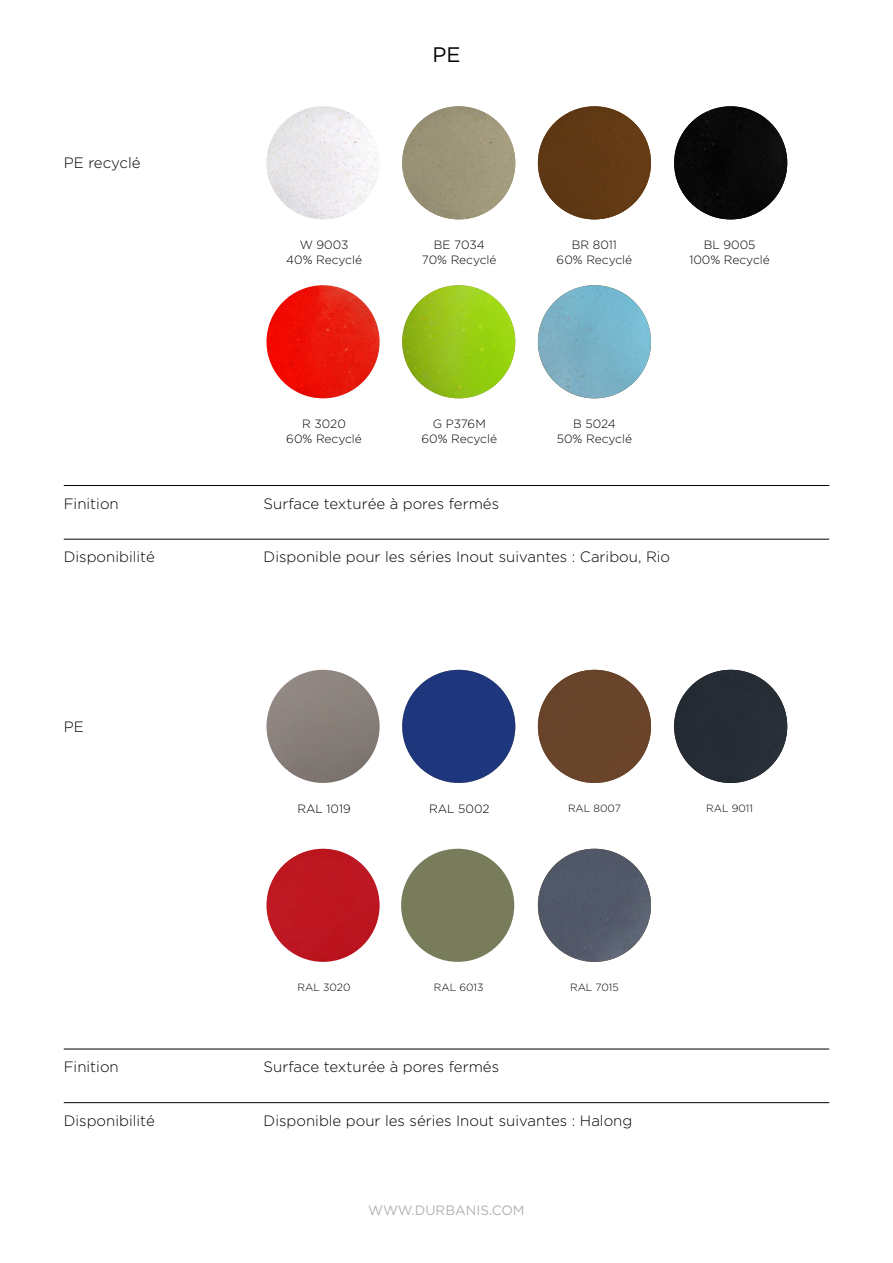
<style>
.page{position:relative;width:893px;height:1263px;background:#fff}
.page>*{position:absolute;margin:0;border:0;box-sizing:border-box;transform-origin:0 0}
.t1{font:21px "Gotham";color:#000}
.t2{font:300 15px "Gotham";color:#000}
.t3{font:13.5px "Gotham";color:#b3b2b2}
.text{font:300 12px "Gotham";color:#000}
.text-2{font:300 10.5px "Gotham";color:#000}
</style>
<div class="page">
<img style="left:402px;top:285px;width:113px;height:113px;border-radius:56px">
<img style="left:538px;top:285px;width:113px;height:113px;border-radius:57px">
<img style="left:266px;top:285px;width:114px;height:113px;border-radius:57px">
<div style="left:674px;top:106px;width:113px;height:113px;background:#090909;border-radius:57px"></div>
<img style="left:402px;top:106px;width:113px;height:113px;border-radius:57px">
<div style="left:538px;top:106px;width:113px;height:113px;background:#613914;border-radius:57px"></div>
<img style="left:266px;top:106px;width:114px;height:113px;border-radius:57px">
<hr style="left:64px;top:485px;width:765px;height:1px;background:#000">
<hr style="left:64px;top:539px;width:765px;height:1px;background:#000">
<hr style="left:64px;top:1049px;width:765px;height:1px;background:#000">
<hr style="left:64px;top:1102px;width:765px;height:1px;background:#000">
<img style="left:538px;top:849px;width:113px;height:113px;border-radius:57px">
<div style="left:266px;top:849px;width:114px;height:113px;background:#be1620;border-radius:57px"></div>
<div style="left:674px;top:670px;width:113px;height:113px;background:#252c35;border-radius:57px"></div>
<div style="left:402px;top:670px;width:113px;height:113px;background:#1e367c;border-radius:57px"></div>
<div style="left:538px;top:670px;width:113px;height:113px;background:#68442a;border-radius:57px"></div>
<img style="left:266px;top:670px;width:114px;height:113px;border-radius:57px">
<div style="left:401px;top:849px;width:113px;height:113px;background:#787c5b;border-radius:57px"></div>
<p class="t2" style="left:64px;top:155px;width:78px">PE recyclé</p>
<p class="t1" style="left:432px;top:41px;width:30px">PE</p>
<p class="text" style="left:300px;top:238px;width:50px">W 9003</p>
<p class="text" style="left:286px;top:253px;width:77px">40% Recyclé</p>
<p class="text" style="left:434px;top:238px;width:52px">BE 7034</p>
<p class="text" style="left:422px;top:253px;width:76px">70% Recyclé</p>
<p class="text" style="left:572px;top:238px;width:46px">BR 8011</p>
<p class="text" style="left:557px;top:253px;width:77px">60% Recyclé</p>
<p class="text" style="left:704px;top:238px;width:53px">BL 9005</p>
<p class="text" style="left:689px;top:253px;width:82px">100% Recyclé</p>
<p class="text" style="left:302px;top:417px;width:45px">R 3020</p>
<p class="text" style="left:286px;top:432px;width:77px">60% Recyclé</p>
<p class="text" style="left:433px;top:417px;width:54px">G P376M</p>
<p class="text" style="left:421px;top:432px;width:77px">60% Recyclé</p>
<p class="t2" style="left:64px;top:495px;width:57px">Finition</p>
<p class="t2" style="left:264px;top:495px;width:237px">Surface texturée à pores fermés</p>
<p class="text" style="left:573px;top:417px;width:44px">B 5024</p>
<p class="text" style="left:557px;top:432px;width:77px">50% Recyclé</p>
<p class="t2" style="left:64px;top:549px;width:93px">Disponibilité</p>
<p class="t2" style="left:264px;top:549px;width:408px">Disponible pour les séries Inout suivantes : Caribou, Rio</p>
<p class="t2" style="left:64px;top:718px;width:22px">PE</p>
<p class="text" style="left:297px;top:802px;width:55px">RAL 1019</p>
<p class="text" style="left:429px;top:802px;width:62px">RAL 5002</p>
<p class="text-2" style="left:568px;top:802px;width:54px">RAL 8007</p>
<p class="text-2" style="left:706px;top:802px;width:48px">RAL 9011</p>
<p class="text-2" style="left:298px;top:981px;width:54px">RAL 3020</p>
<p class="text-2" style="left:434px;top:981px;width:51px">RAL 6013</p>
<p class="text-2" style="left:570px;top:981px;width:50px">RAL 7015</p>
<p class="t2" style="left:64px;top:1059px;width:57px">Finition</p>
<p class="t2" style="left:264px;top:1058px;width:237px">Surface texturée à pores fermés</p>
<p class="t2" style="left:64px;top:1112px;width:93px">Disponibilité</p>
<p class="t2" style="left:264px;top:1112px;width:370px">Disponible pour les séries Inout suivantes : Halong</p>
<p class="t3" style="left:368px;top:1202px;width:158px">WWW.DURBANIS.COM</p>
</div>
